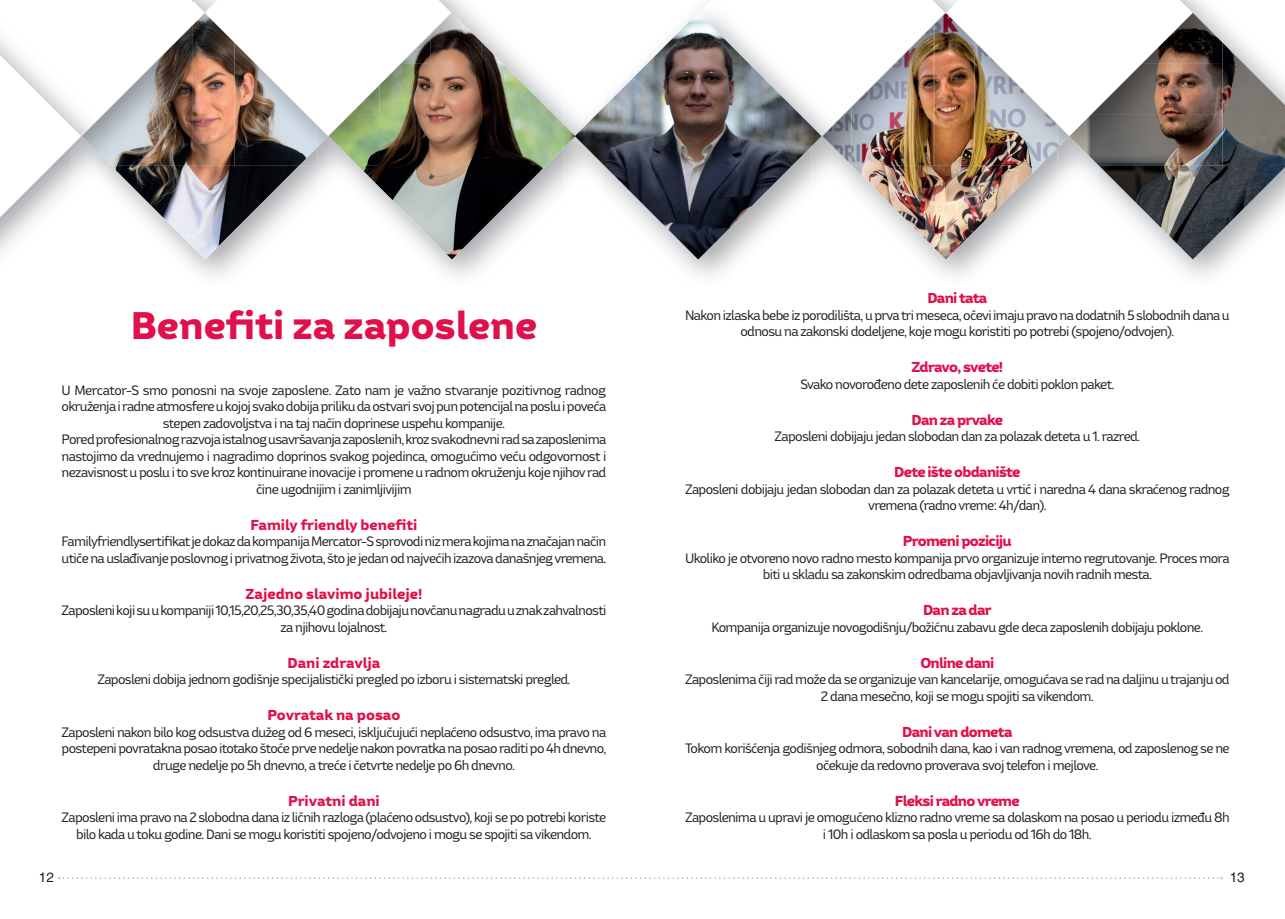
<style>
.page{position:relative;width:1285px;height:919px;background:#fff}
.page>*{position:absolute;margin:0;border:0;box-sizing:border-box;transform-origin:0 0}
.t1{font:800 36px "Bw Helder W3";color:#e0104b}
.t2{font:800 13.5px "Bw Helder W3";letter-spacing:-.05em;color:#e0104b}
.t3{font:800 13.5px "Bw Helder W3";color:#e0104b}
.t4{font:13.5px "Helvetica";color:#231f20}
.t5{font:12.75px/16.5px "Bw Helder W2";letter-spacing:-.05em;color:#231f20;text-align:center}
</style>
<div class="page">
<img style="left:135px;top:217px;width:158px;height:42px">
<svg style="left:481px;top:14px;width:28px;height:28px"></svg>
<img style="left:382px;top:42px;width:181px;height:217px">
<img style="left:451px;top:13px;width:30px;height:51px">
<img style="left:451px;top:64px;width:30px;height:51px">
<img style="left:451px;top:115px;width:30px;height:51px">
<img style="left:0;top:0;width:451px;height:217px">
<svg style="left:851px;top:166px;width:206px;height:46px"></svg>
<img style="left:852px;top:166px;width:187px;height:93px">
<svg style="left:1069px;top:23px;width:173px;height:236px"></svg>
<img style="left:1098px;top:42px;width:186px;height:217px">
<img style="left:851px;top:136px;width:83px;height:30px">
<img style="left:974px;top:136px;width:83px;height:30px">
<img style="left:1057px;top:136px;width:12px;height:12px">
<img style="left:1192px;top:13px;width:30px;height:51px">
<img style="left:1192px;top:64px;width:30px;height:51px">
<img style="left:1069px;top:115px;width:153px;height:51px">
<img style="left:934px;top:136px;width:40px;height:30px">
<img style="left:709px;top:0;width:483px;height:136px">
<img style="left:563px;top:124px;width:11px;height:24px">
<img style="left:822px;top:136px;width:29px;height:29px">
<img style="left:698px;top:1px;width:153px;height:135px">
<img style="left:574px;top:13px;width:247px;height:246px">
<svg style="left:59px;top:877px;width:1162px;height:1px"></svg>
<h1 class="t1" style="left:131px;top:302px;width:408px">Benefiti za zaposlene</h1>
<p class="t5" style="left:62px;top:381px;width:546px">U Mercator-S smo ponosni na svoje zaposlene. Zato nam je važno stvaranje pozitivnog radnog okruženja i radne atmosfere u kojoj svako dobija priliku da ostvari svoj pun potencijal na poslu i poveća stepen zadovoljstva i na taj način doprinese uspehu kompanije.<br>Pored profesionalnog razvoja istalnog usavršavanja zaposlenih, kroz svakodnevni rad sa zaposlenima nastojimo da vrednujemo i nagradimo doprinos svakog pojedinca, omogućimo veću odgovornost i nezavisnost u poslu i to sve kroz kontinuirane inovacije i promene u radnom okruženju koje njihov rad čine ugodnijim i zanimljivijim</p>
<p class="t3" style="left:250px;top:516px;width:168px">Family friendly benefiti</p>
<p class="t5" style="left:62px;top:533px;width:546px;text-align:left">Familyfriendlysertifikat je dokaz da kompanija Mercator-S sprovodi niz mera kojima na značajan način utiče na uslađivanje poslovnog i privatnog života, što je jedan od najvećih izazova današnjeg vremena.</p>
<p class="t3" style="left:245px;top:585px;width:178px">Zajedno slavimo jubileje!</p>
<p class="t5" style="left:62px;top:602px;width:546px">Zaposleni koji su u kompaniji 10,15,20,25,30,35,40 godina dobijaju novčanu nagradu u znak zahvalnosti za njihovu lojalnost.</p>
<p class="t3" style="left:287px;top:654px;width:94px">Dani zdravlja</p>
<p class="t5" style="left:97px;top:671px;width:474px">Zaposleni dobija jednom godišnje specijalistički pregled po izboru i sistematski pregled.</p>
<p class="t3" style="left:267px;top:706px;width:134px">Povratak na posao</p>
<p class="t5" style="left:62px;top:723px;width:546px">Zaposleni nakon bilo kog odsustva dužeg od 6 meseci, isključujući neplaćeno odsustvo, ima pravo na postepeni povratakna posao itotako štoće prve nedelje nakon povratka na posao raditi po 4h dnevno, druge nedelje po 5h dnevno, a treće i četvrte nedelje po 6h dnevno.</p>
<p class="t3" style="left:288px;top:792px;width:93px">Privatni dani</p>
<p class="t5" style="left:62px;top:809px;width:546px">Zaposleni ima pravo na 2 slobodna dana iz ličnih razloga (plaćeno odsustvo), koji se po potrebi koriste bilo kada u toku godine. Dani se mogu koristiti spojeno/odvojeno i mogu se spojiti sa vikendom.</p>
<p class="t2" style="left:927px;top:289px;width:61px">Dani tata</p>
<p class="t5" style="left:685px;top:306px;width:546px">Nakon izlaska bebe iz porodilišta, u prva tri meseca, očevi imaju pravo na dodatnih 5 slobodnih dana u odnosu na zakonski dodeljene, koje mogu koristiti po potrebi (spojeno/odvojen).</p>
<p class="t2" style="left:911px;top:358px;width:93px">Zdravo, svete!</p>
<p class="t5" style="left:800px;top:375px;width:315px">Svako novorođeno dete zaposlenih će dobiti poklon paket.</p>
<p class="t2" style="left:911px;top:411px;width:93px">Dan za prvake</p>
<p class="t5" style="left:774px;top:428px;width:367px">Zaposleni dobijaju jedan slobodan dan za polazak deteta u 1. razred.</p>
<p class="t2" style="left:894px;top:463px;width:128px">Dete ište obdanište</p>
<p class="t5" style="left:685px;top:480px;width:546px">Zaposleni dobijaju jedan slobodan dan za polazak deteta u vrtić i naredna 4 dana skraćenog radnog vremena (radno vreme: 4h/dan).</p>
<p class="t2" style="left:902px;top:532px;width:110px">Promeni poziciju</p>
<p class="t5" style="left:685px;top:549px;width:546px">Ukoliko je otvoreno novo radno mesto kompanija prvo organizuje interno regrutovanje. Proces mora biti u skladu sa zakonskim odredbama objavljivanja novih radnih mesta.</p>
<p class="t2" style="left:922px;top:601px;width:70px">Dan za dar</p>
<p class="t5" style="left:711px;top:618px;width:493px">Kompanija organizuje novogodišnju/božićnu zabavu gde deca zaposlenih dobijaju poklone.</p>
<p class="t2" style="left:920px;top:654px;width:75px">Online dani</p>
<p class="t5" style="left:685px;top:671px;width:546px">Zaposlenima čiji rad može da se organizuje van kancelarije, omogućava se rad na daljinu u trajanju od<br>2 dana mesečno, koji se mogu spojiti sa vikendom.</p>
<p class="t2" style="left:902px;top:723px;width:112px">Dani van dometa</p>
<p class="t5" style="left:685px;top:740px;width:546px">Tokom korišćenja godišnjeg odmora, sobodnih dana, kao i van radnog vremena, od zaposlenog se ne očekuje da redovno proverava svoj telefon i mejlove.</p>
<p class="t2" style="left:894px;top:792px;width:126px">Fleksi radno vreme</p>
<p class="t5" style="left:685px;top:809px;width:546px">Zaposlenima u upravi je omogućeno klizno radno vreme sa dolaskom na posao u periodu između 8h i 10h i odlaskom sa posla u periodu od 16h do 18h.</p>
<p class="t4" style="left:39px;top:868px;width:17px">12</p>
<p class="t4" style="left:1229px;top:868px;width:17px">13</p>
</div>
